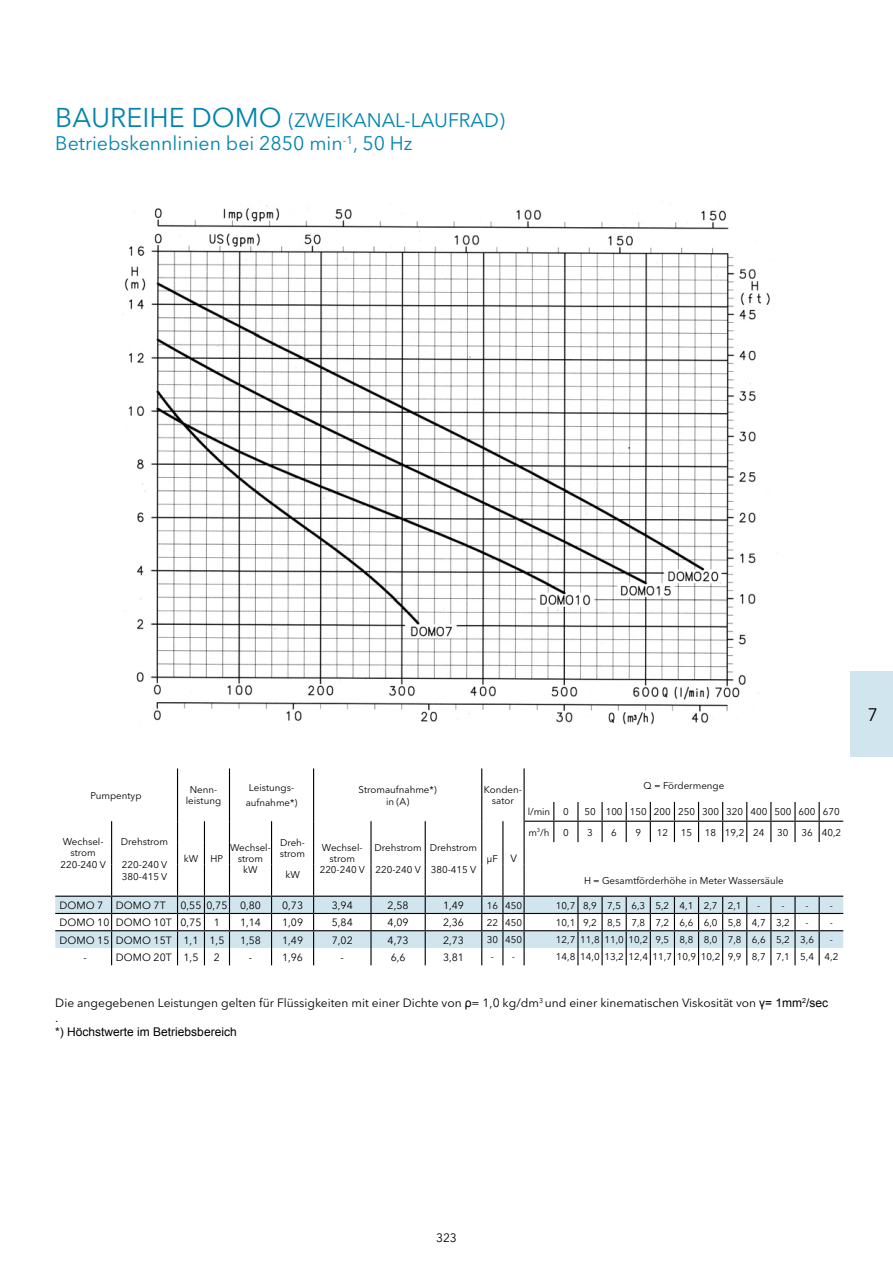
<style>
.page{position:relative;width:893px;height:1263px;background:#fff}
.page>*{position:absolute;margin:0;border:0;box-sizing:border-box;transform-origin:0 0}
.t1{font:19.5px/23.4px "Avenir Next LT Pro";color:#0084af}
.t2{font:18px "Avenir Next LT Pro";color:#000}
.t3{font:12px "Avenir Next LT Pro";color:#000}
.t4{font:12px/14.4px "Arial";color:#000}
.t5{font:10.5px "Avenir Next LT Pro";color:#000}
.t6{font:9.75px/11.7px "Avenir Next LT Pro";color:#000;text-align:center}
.s1{font-size:27px}
.s2{font-size:10.5px}
.s3{font-family:"Arial"}
</style>
<div class="page">
<div style="left:850px;top:671px;width:43px;height:85px;background:#d1e5ee"></div>
<img style="left:122px;top:203px;width:648px;height:523px">
<hr style="left:177px;top:768px;width:1px;height:34px;background:#000">
<hr style="left:229px;top:768px;width:1px;height:34px;background:#000">
<hr style="left:313px;top:768px;width:1px;height:34px;background:#000">
<hr style="left:481px;top:768px;width:1px;height:34px;background:#000">
<hr style="left:523px;top:768px;width:2px;height:34px;background:#000">
<svg style="left:523px;top:802px;width:2px;height:19px"></svg>
<hr style="left:370px;top:821px;width:2px;height:21px;background:#000">
<svg style="left:111px;top:821px;width:1px;height:43px"></svg>
<svg style="left:177px;top:802px;width:1px;height:62px"></svg>
<svg style="left:204px;top:821px;width:1px;height:43px"></svg>
<svg style="left:229px;top:802px;width:1px;height:62px"></svg>
<svg style="left:271px;top:821px;width:1px;height:43px"></svg>
<svg style="left:313px;top:802px;width:1px;height:62px"></svg>
<hr style="left:370px;top:842px;width:2px;height:22px;background:#000">
<svg style="left:425px;top:821px;width:1px;height:43px"></svg>
<svg style="left:481px;top:802px;width:1px;height:62px"></svg>
<svg style="left:502px;top:821px;width:1px;height:43px"></svg>
<hr style="left:111px;top:864px;width:1px;height:32px;background:#000">
<hr style="left:177px;top:864px;width:1px;height:32px;background:#000">
<hr style="left:204px;top:864px;width:1px;height:32px;background:#000">
<hr style="left:229px;top:864px;width:1px;height:32px;background:#000">
<hr style="left:271px;top:864px;width:1px;height:32px;background:#000">
<hr style="left:313px;top:864px;width:1px;height:32px;background:#000">
<hr style="left:370px;top:864px;width:2px;height:32px;background:#000">
<hr style="left:425px;top:864px;width:1px;height:32px;background:#000">
<hr style="left:481px;top:864px;width:1px;height:32px;background:#000">
<hr style="left:502px;top:864px;width:1px;height:32px;background:#000">
<hr style="left:523px;top:821px;width:31px;height:1px;background:#000">
<hr style="left:523px;top:822px;width:2px;height:20px;background:#000">
<hr style="left:523px;top:842px;width:2px;height:22px;background:#000">
<hr style="left:523px;top:864px;width:2px;height:32px;background:#000">
<svg style="left:553px;top:802px;width:290px;height:40px"></svg>
<svg style="left:55px;top:896px;width:788px;height:69px"></svg>
<h1 class="t1" style="left:55px;top:108px;width:451px"><span class="s1">BAUREIHE DOMO</span> (ZWEIKANAL-LAUFRAD)<br>Betriebskennlinien bei 2850 min<sup>-1</sup>, 50 Hz</h1>
<p class="t6" style="left:91px;top:789px;width:52px">Pumpentyp</p>
<p class="t6" style="left:186px;top:783px;width:37px">Nenn&shy;leistung</p>
<p class="t6" style="left:246px;top:781px;width:53px;line-height:14.4px">Leistungs&shy;aufnahme*)</p>
<p class="t6" style="left:359px;top:784px;width:80px">Stromaufnahme*) in (A)</p>
<p class="t6" style="left:484px;top:783px;width:40px">Konden&shy;sator</p>
<p class="t6" style="left:644px;top:780px;width:82px">Q = Fördermenge</p>
<p class="t6" style="left:528px;top:806px;width:24px">l/min</p>
<p class="t6" style="left:563px;top:806px;width:7px">0</p>
<p class="t6" style="left:584px;top:806px;width:257px">50 100 150 200 250 300 320 400 500 600 670</p>
<p class="t6" style="left:61px;top:835px;width:47px">Wechsel&shy;strom<br>220-240 V</p>
<p class="t6" style="left:121px;top:835px;width:49px">Drehstrom</p>
<p class="t6" style="left:528px;top:826px;width:23px">m<sup>3</sup>/h</p>
<p class="t6" style="left:563px;top:826px;width:7px">0</p>
<p class="t6" style="left:587px;top:826px;width:7px">3</p>
<p class="t6" style="left:611px;top:826px;width:7px">6</p>
<p class="t6" style="left:635px;top:826px;width:7px">9</p>
<p class="t6" style="left:657px;top:826px;width:13px">12</p>
<p class="t6" style="left:681px;top:826px;width:13px">15</p>
<p class="t6" style="left:705px;top:826px;width:61px">18 19,2 24</p>
<p class="t6" style="left:777px;top:826px;width:13px">30</p>
<p class="t6" style="left:801px;top:826px;width:41px">36 40,2</p>
<p class="t6" style="left:584px;top:874px;width:201px">H = Gesamtförderhöhe in Meter Wassersäule</p>
<p class="t6" style="left:184px;top:853px;width:16px">kW</p>
<p class="t6" style="left:211px;top:853px;width:14px">HP</p>
<p class="t6" style="left:230px;top:843px;width:42px;line-height:10.6px">Wechsel&shy;strom kW</p>
<p class="t6" style="left:280px;top:837px;width:27px;line-height:10.6px;text-align:left">Dreh&shy;strom</p>
<p class="t6" style="left:285px;top:869px;width:16px">kW</p>
<p class="t6" style="left:320px;top:843px;width:47px;line-height:10.6px">Wechsel&shy;strom<br>220-240 V</p>
<p class="t6" style="left:374px;top:837px;width:49px;line-height:21.3px;text-align:left">Drehstrom<br>220-240 V</p>
<p class="t6" style="left:430px;top:837px;width:49px;line-height:21.3px;text-align:left">Drehstrom<br>380-415 V</p>
<p class="t6" style="left:487px;top:853px;width:31px">µF <span class="s2">V</span></p>
<p class="t6" style="left:122px;top:859px;width:47px;text-align:left">220-240 V<br>380-415 V</p>
<p class="t5" style="left:60px;top:899px;width:108px">DOMO 7 DOMO 7T</p>
<p class="t5" style="left:180px;top:899px;width:82px">0,55 0,75 0,80</p>
<p class="t5" style="left:282px;top:899px;width:22px">0,73</p>
<p class="t5" style="left:332px;top:899px;width:22px">3,94</p>
<p class="t5" style="left:388px;top:899px;width:22px">2,58</p>
<p class="t5" style="left:443px;top:899px;width:22px">1,49</p>
<p class="t6" style="left:487px;top:899px;width:37px">16 450</p>
<p class="t6" style="left:556px;top:899px;width:187px">10,7 8,9 7,5 6,3 5,2 4,1 2,7 2,1</p>
<p class="t6" style="left:757px;top:899px;width:29px">- -</p>
<p class="t6" style="left:805px;top:899px;width:29px">- -</p>
<p class="t5" style="left:60px;top:916px;width:162px">DOMO 10 DOMO 10T 0,75 1</p>
<p class="t5" style="left:240px;top:916px;width:22px">1,14</p>
<p class="t5" style="left:282px;top:916px;width:22px">1,09</p>
<p class="t5" style="left:332px;top:916px;width:22px">5,84</p>
<p class="t5" style="left:388px;top:916px;width:22px">4,09</p>
<p class="t5" style="left:443px;top:916px;width:22px">2,36</p>
<p class="t6" style="left:487px;top:916px;width:37px">22 450</p>
<p class="t6" style="left:556px;top:916px;width:235px">10,1 9,2 8,5 7,8 7,2 6,6 6,0 5,8 4,7 3,2</p>
<p class="t6" style="left:805px;top:916px;width:29px">- -</p>
<p class="t5" style="left:60px;top:934px;width:166px">DOMO 15 DOMO 15T 1,1 1,5</p>
<p class="t5" style="left:240px;top:934px;width:22px">1,58</p>
<p class="t5" style="left:282px;top:934px;width:22px">1,49</p>
<p class="t5" style="left:332px;top:934px;width:22px">7,02</p>
<p class="t5" style="left:388px;top:934px;width:22px">4,73</p>
<p class="t5" style="left:443px;top:934px;width:22px">2,73</p>
<p class="t6" style="left:487px;top:934px;width:37px">30 450</p>
<p class="t6" style="left:556px;top:934px;width:260px">12,7 11,8 11,0 10,2 9,5 8,8 8,0 7,8 6,6 5,2 3,6</p>
<p class="t6" style="left:830px;top:934px;width:5px">-</p>
<p class="t5" style="left:84px;top:951px;width:5px">-</p>
<p class="t5" style="left:116px;top:951px;width:84px">DOMO 20T 1,5</p>
<p class="t5" style="left:214px;top:951px;width:8px">2</p>
<p class="t5" style="left:249px;top:951px;width:5px">-</p>
<p class="t5" style="left:282px;top:951px;width:22px">1,96</p>
<p class="t5" style="left:341px;top:951px;width:5px">-</p>
<p class="t5" style="left:391px;top:951px;width:16px">6,6</p>
<p class="t5" style="left:443px;top:951px;width:22px">3,81</p>
<p class="t6" style="left:491px;top:951px;width:26px">- -</p>
<p class="t6" style="left:556px;top:951px;width:284px">14,8 14,0 13,2 12,4 11,7 10,9 10,2 9,9 8,7 7,1 5,4 4,2</p>
<p class="t3" style="left:55px;top:996px;width:774px">Die angegebenen Leistungen gelten für Flüssigkeiten mit einer Dichte von <span class="s3">ρ</span>= 1,0 kg/dm<sup>3</sup> und einer kinematischen Viskosität von <span class="s3">γ= 1mm</span><sup>2</sup><span class="s3">/sec</span></p>
<p class="t4" style="left:55px;top:1010px;width:183px">.<br>*) Höchstwerte im Betriebsbereich</p>
<h2 class="t2" style="left:867px;top:703px;width:12px">7</h2>
<p class="t3" style="left:436px;top:1231px;width:22px">323</p>
</div>
